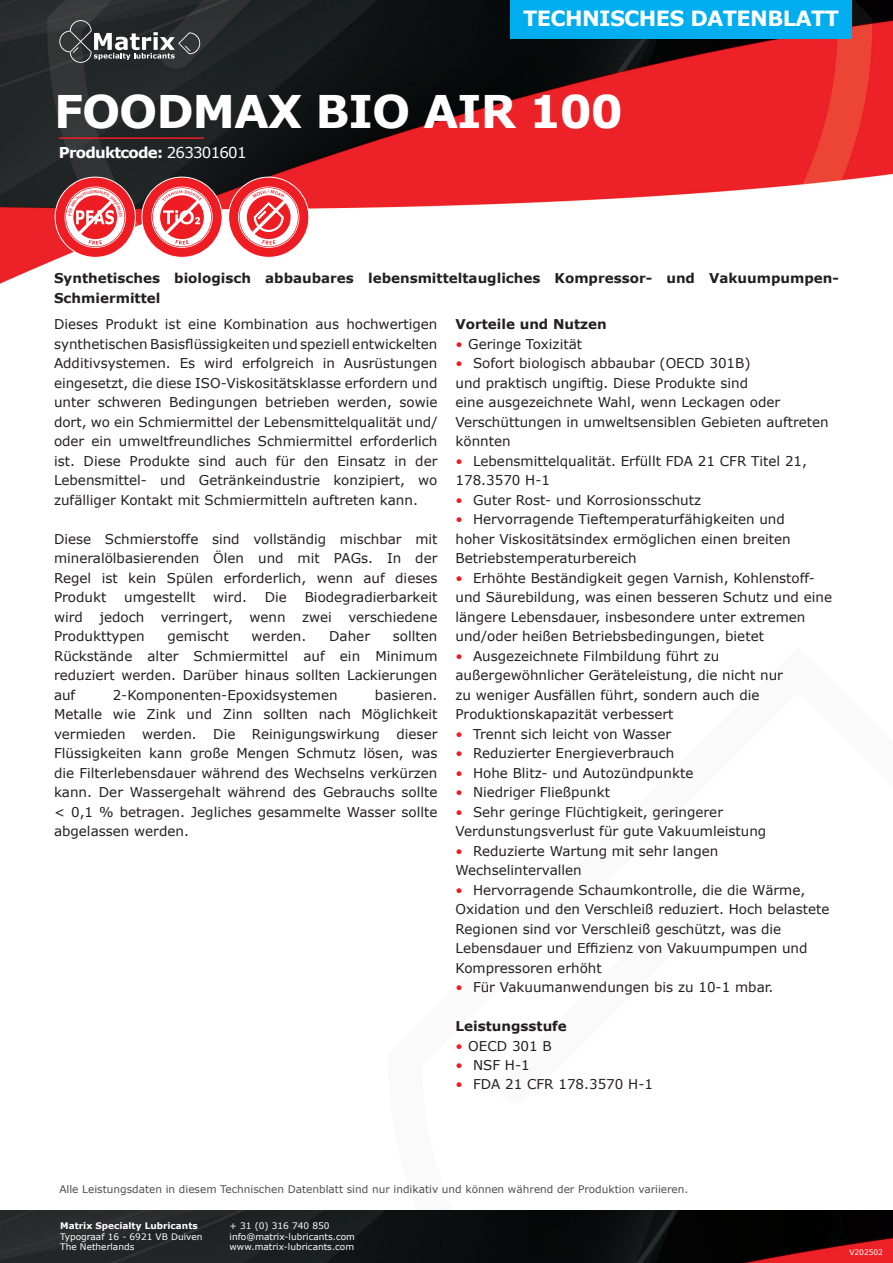
<style>
.page{position:relative;width:893px;height:1263px;background:#fff}
.page>*{position:absolute;margin:0;border:0;box-sizing:border-box;transform-origin:0 0}
.t1{font:700 45px "Verdana";letter-spacing:-.025em;color:#fff}
.t2{font:700 21px "Verdana";letter-spacing:-.03em;color:#fff}
.t3{font:700 15px "Verdana";letter-spacing:-.05em;color:#fff}
.t4{font:13.5px/19.5px "Verdana";color:#231f20}
.t5{font:700 13.5px/19.5px "Verdana";color:#231f20}
.t6{font:10.5px "Verdana";color:#231f20}
.t7{font:9px/10.5px "Verdana";color:#fff}
.t8{font:700 9px "Verdana";color:#fff}
.t9{font:7.5px "Verdana";color:#fff}
.s1{font-weight:400}
.s2{color:#ee1d23}
</style>
<div class="page">
<img style="left:0;top:0;width:893px;height:284px">
<div style="left:510px;top:0;width:342px;height:38px;background:#00aeef"></div>
<svg style="left:59px;top:20px;width:141px;height:43px"></svg>
<img style="left:0;top:1211px;width:893px;height:52px">
<hr style="left:59px;top:137px;width:145px;height:2px;background:#ee1d23">
<svg style="left:55px;top:177px;width:254px;height:81px"></svg>
<h2 class="t2" style="left:523px;top:5px;width:318px">TECHNISCHES DATENBLATT</h2>
<h1 class="t1" style="left:54px;top:83px;width:570px">FOODMAX BIO AIR 100</h1>
<p class="t3" style="left:59px;top:143px;width:189px">Produktcode: <span class="s1">263301601</span></p>
<p class="t5" style="left:54px;top:269px;width:786px">Synthetisches biologisch abbaubares lebensmitteltaugliches Kompressor- und Vakuumpumpen-<br>Schmiermittel</p>
<p class="t4" style="left:54px;top:315px;width:385px;text-align:justify">Dieses Produkt ist eine Kombination aus hochwertigen synthetischen Basisflüssigkeiten und speziell entwickelten Additivsystemen. Es wird erfolgreich in Ausrüstungen eingesetzt, die diese ISO-Viskositätsklasse erfordern und unter schweren Bedingungen betrieben werden, sowie dort, wo ein Schmiermittel der Lebensmittelqualität und/ oder ein umweltfreundliches Schmiermittel erforderlich ist. Diese Produkte sind auch für den Einsatz in der Lebensmittel- und Getränkeindustrie konzipiert, wo zufälliger Kontakt mit Schmiermitteln auftreten kann.</p>
<p class="t4" style="left:54px;top:529px;width:385px;text-align:justify">Diese Schmierstoffe sind vollständig mischbar mit mineralölbasierenden Ölen und mit PAGs. In der Regel ist kein Spülen erforderlich, wenn auf dieses Produkt</p>
<p class="t4" style="left:54px;top:588px;width:385px;text-align:justify;text-indent:251px">Biodegradierbarkeit wird jedoch verringert, wenn zwei verschiedene Produkttypen</p>
<p class="t4" style="left:124px;top:588px;width:73px">umgestellt</p>
<p class="t4" style="left:213px;top:588px;width:35px">wird.</p>
<p class="t4" style="left:265px;top:588px;width:24px">Die</p>
<p class="t4" style="left:54px;top:627px;width:385px;text-align:justify;text-indent:339px">sollten Rückstände alter Schmiermittel auf ein Minimum reduziert werden. Darüber hinaus sollten Lackierungen auf</p>
<p class="t4" style="left:167px;top:627px;width:63px">gemischt</p>
<p class="t4" style="left:252px;top:627px;width:56px">werden.</p>
<p class="t4" style="left:329px;top:627px;width:42px">Daher</p>
<p class="t4" style="left:54px;top:685px;width:385px;text-align:justify;text-indent:321px">basieren.<br>Metalle wie Zink und Zinn sollten nach Möglichkeit vermieden werden. Die Reinigungswirkung dieser Flüssigkeiten kann große Mengen Schmutz lösen, was die Filterlebensdauer während des Wechselns verkürzen kann. Der Wassergehalt während des Gebrauchs sollte &lt; 0,1 % betragen. Jegliches gesammelte Wasser sollte abgelassen werden.</p>
<p class="t4" style="left:113px;top:685px;width:226px">2-Komponenten-Epoxidsystemen</p>
<p class="t5" style="left:455px;top:315px;width:153px">Vorteile und Nutzen</p>
<p class="t4" style="left:455px;top:334px;width:128px"><span class="s2">•</span> Geringe Toxizität</p>
<p class="t4" style="left:455px;top:354px;width:375px"><span class="s2">•</span> Sofort biologisch abbaubar (OECD 301B)<br>und praktisch ungiftig. Diese Produkte sind<br>eine ausgezeichnete Wahl, wenn Leckagen oder Verschüttungen in umweltsensiblen Gebieten auftreten könnten</p>
<p class="t4" style="left:455px;top:451px;width:353px"><span class="s2">•</span> Lebensmittelqualität. Erfüllt FDA 21 CFR Titel 21,<br>178.3570 H-1</p>
<p class="t4" style="left:455px;top:490px;width:247px"><span class="s2">•</span> Guter Rost- und Korrosionsschutz</p>
<p class="t4" style="left:455px;top:510px;width:337px"><span class="s2">•</span> Hervorragende Tieftemperaturfähigkeiten und hoher Viskositätsindex ermöglichen einen breiten<br>Betriebstemperaturbereich</p>
<p class="t4" style="left:455px;top:568px;width:378px"><span class="s2">•</span> Erhöhte Beständigkeit gegen Varnish, Kohlenstoff&shy;und Säurebildung, was einen besseren Schutz und eine längere Lebensdauer, insbesondere unter extremen und/oder heißen Betriebsbedingungen, bietet</p>
<p class="t4" style="left:455px;top:646px;width:329px"><span class="s2">•</span> Ausgezeichnete Filmbildung führt zu außergewöhnlicher Geräteleistung, die nicht nur zu weniger Ausfällen führt, sondern auch die Produktionskapazität verbessert</p>
<p class="t4" style="left:455px;top:724px;width:217px"><span class="s2">•</span> Trennt sich leicht von Wasser</p>
<p class="t4" style="left:455px;top:743px;width:220px"><span class="s2">•</span> Reduzierter Energieverbrauch</p>
<p class="t4" style="left:455px;top:763px;width:239px"><span class="s2">•</span> Hohe Blitz- und Autozündpunkte</p>
<p class="t4" style="left:455px;top:782px;width:156px"><span class="s2">•</span> Niedriger Fließpunkt</p>
<p class="t4" style="left:455px;top:802px;width:312px"><span class="s2">•</span> Sehr geringe Flüchtigkeit, geringerer<br>Verdunstungsverlust für gute Vakuumleistung</p>
<p class="t4" style="left:455px;top:841px;width:264px"><span class="s2">•</span> Reduzierte Wartung mit sehr langen<br>Wechselintervallen</p>
<p class="t4" style="left:455px;top:880px;width:375px"><span class="s2">•</span> Hervorragende Schaumkontrolle, die die Wärme, Oxidation und den Verschleiß reduziert. Hoch belastete Regionen sind vor Verschleiß geschützt, was die Lebensdauer und Effizienz von Vakuumpumpen und Kompressoren erhöht</p>
<p class="t4" style="left:455px;top:977px;width:319px"><span class="s2">•</span> Für Vakuumanwendungen bis zu 10-1 mbar.</p>
<p class="t5" style="left:455px;top:1016px;width:113px">Leistungsstufe</p>
<p class="t4" style="left:455px;top:1036px;width:98px"><span class="s2">•</span> OECD 301 B</p>
<p class="t4" style="left:455px;top:1055px;width:76px"><span class="s2">•</span> NSF H-1</p>
<p class="t4" style="left:455px;top:1075px;width:199px"><span class="s2">•</span> FDA 21 CFR 178.3570 H-1</p>
<p class="t6" style="left:59px;top:1183px;width:630px">Alle Leistungsdaten in diesem Technischen Datenblatt sind nur indikativ und können während der Produktion variieren.</p>
<p class="t8" style="left:60px;top:1220px;width:139px">Matrix Specialty Lubricants</p>
<p class="t7" style="left:60px;top:1231px;width:144px">Typograaf 16 - 6921 VB Duiven<br>The Netherlands</p>
<p class="t7" style="left:230px;top:1221px;width:127px">+ 31 (0) 316 740 850 info@matrix-lubricants.com www.matrix-lubricants.com</p>
<p class="t9" style="left:849px;top:1247px;width:35px">V202502</p>
</div>
